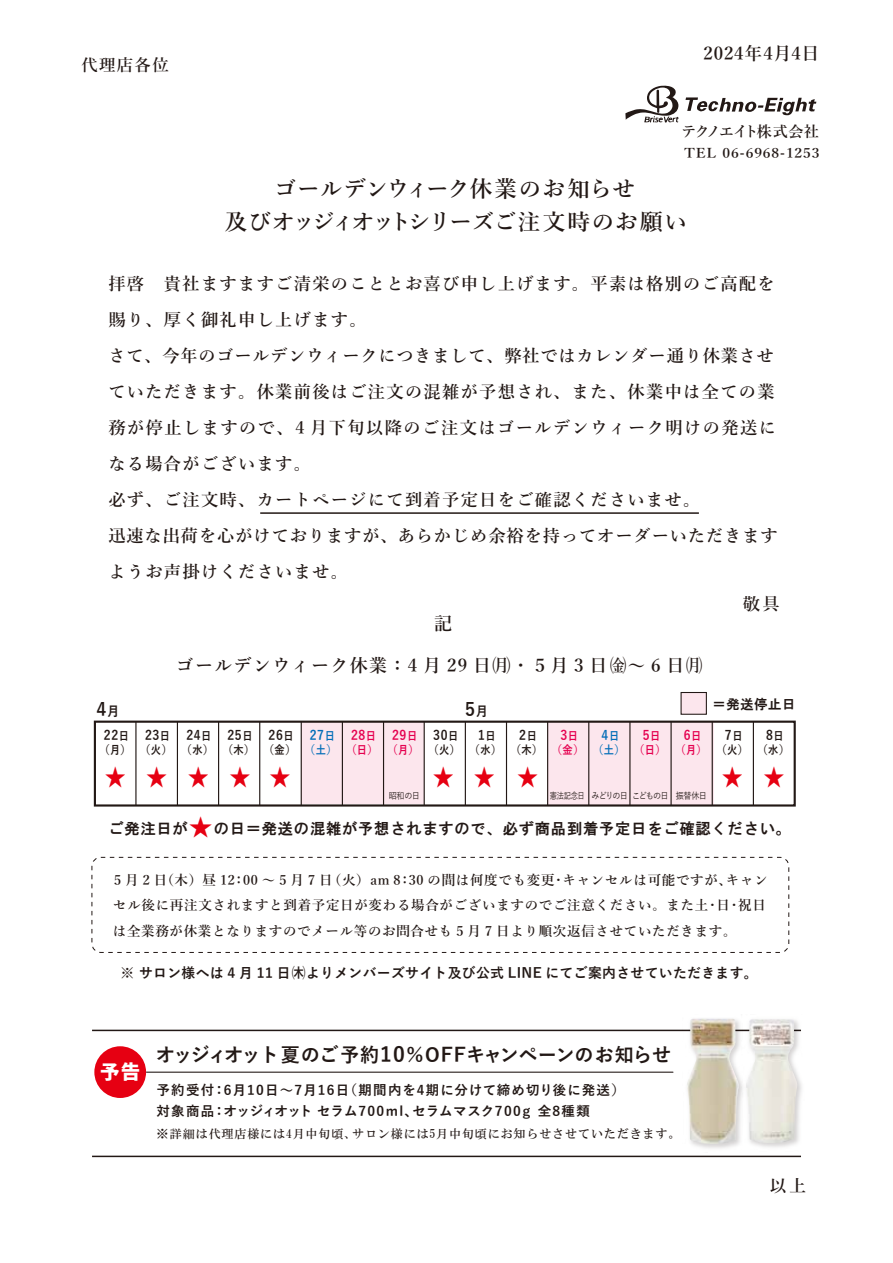
<style>
.page{position:relative;width:893px;height:1263px;background:#fff}
.page>*{position:absolute;margin:0;border:0;box-sizing:border-box;transform-origin:0 0}
.t1{font:23.85px "Koz Go Pr 6 N";color:#e60012;scale:.89 1}
.t2{font:600 22.5px/33px "Yu Mincho";letter-spacing:.01em;color:#221815;text-align:center}
.t3{font:700 19.5px "Yu Gothic";letter-spacing:-.015em;color:#221815}
.t4{font:19.5px "Corporate Logo Bold";color:#fff}
.t5{font:700 18.6px "Yu Gothic";color:#221815;scale:.93 1}
.t6{font:600 18px "Yu Mincho";letter-spacing:.075em;color:#221815}
.t7{font:600 18px "Yu Mincho";letter-spacing:.05em;color:#221815}
.t8{font:600 17.25px/36px "Yu Mincho";letter-spacing:.075em;color:#221815}
.t9{font:600 16.5px "Yu Mincho";letter-spacing:.075em;color:#221815}
.t10{font:15.3px "HG Gothic E";letter-spacing:.05em;color:#221815}
.t11{font:600 15px "Yu Mincho";letter-spacing:-.115em;color:#221815}
.t12{font:700 13.95px "Yu Gothic";letter-spacing:.025em;color:#221815}
.t13{font:600 13.5px/25.5px "Yu Mincho";letter-spacing:.05em;color:#221815}
.t14{font:700 13.5px/21px "Yu Gothic";letter-spacing:.08em;color:#221815}
.t15{font:700 13.5px "Yu Gothic";letter-spacing:.06em;color:#221815;scale:.89 1}
.t16{font:600 13.5px "Yu Mincho";letter-spacing:.05em;color:#221815;scale:1.09 1}
.t17{font:700 13.5px "Yu Gothic";color:#e5004f;scale:.89 1}
.t18{font:13.5px "HG Gothic E";letter-spacing:.05em;color:#221815}
.t19{font:700 13.5px "Yu Gothic";color:#036eb8;scale:.89 1}
.t20{font:12px "HGS Mincho B";letter-spacing:.075em;color:#221815}
.t21{font:700 11.55px "Yu Gothic";color:#221815;scale:.89 1}
.t22{font:700 11.55px "Yu Gothic";color:#e5004f;scale:.89 1}
.t23{font:700 11.55px "Yu Gothic";color:#036eb8;scale:.89 1}
.t24{font:500 9px "Yu Gothic";letter-spacing:-.07em;color:#221815;scale:.81 1}
.t25{font:500 9px "Yu Gothic";letter-spacing:-.07em;color:#221815;scale:.9 1}
.s1{font-size:13.35px}
.s2{font-size:11.55px}
.s3{font-family:"Koz Go Pr 6 N";font-size:23.85px;color:#e60012}
.s4{font-size:21px}
</style>
<div class="page">
<hr style="left:146px;top:1072px;width:527px;height:1px;background:#221815">
<svg style="left:625px;top:85px;width:54px;height:38px"></svg>
<svg style="left:685px;top:97px;width:131px;height:18px"></svg>
<hr style="left:260px;top:512px;width:439px;height:2px;background:#221815">
<div style="left:547px;top:722px;width:166px;height:83px;background:#fce6ed"></div>
<div style="left:302px;top:722px;width:122px;height:82px;background:#fce6ed"></div>
<div style="left:681px;top:692px;width:25px;height:21px;background:#fce6ed"></div>
<div style="left:681px;top:692px;width:26px;height:23px;border:1px solid #221815"></div>
<div style="left:94px;top:721px;width:702px;height:85px;border:2px solid #221815"></div>
<hr style="left:424px;top:722px;width:1px;height:83px;background:#221815">
<hr style="left:465px;top:722px;width:1px;height:83px;background:#221815">
<hr style="left:506px;top:722px;width:1px;height:83px;background:#221815">
<hr style="left:547px;top:722px;width:1px;height:83px;background:#221815">
<hr style="left:301px;top:722px;width:1px;height:83px;background:#221815">
<hr style="left:342px;top:722px;width:1px;height:83px;background:#221815">
<hr style="left:383px;top:722px;width:1px;height:83px;background:#221815">
<hr style="left:218px;top:722px;width:1px;height:83px;background:#221815">
<hr style="left:259px;top:722px;width:1px;height:83px;background:#221815">
<hr style="left:177px;top:722px;width:1px;height:83px;background:#221815">
<hr style="left:135px;top:722px;width:2px;height:83px;background:#221815">
<hr style="left:588px;top:722px;width:1px;height:83px;background:#221815">
<hr style="left:629px;top:722px;width:1px;height:83px;background:#221815">
<hr style="left:670px;top:722px;width:2px;height:83px;background:#221815">
<hr style="left:712px;top:722px;width:1px;height:83px;background:#221815">
<hr style="left:753px;top:722px;width:1px;height:83px;background:#221815">
<div style="left:94px;top:1046px;width:52px;height:52px;background:#e60012;border-radius:50%"></div>
<hr style="left:92px;top:1030px;width:709px;height:1px;background:#221815">
<hr style="left:92px;top:1155px;width:709px;height:2px;background:#221815">
<img style="left:751px;top:1024px;width:51px;height:123px">
<img style="left:747px;top:1019px;width:51px;height:124px">
<img style="left:682px;top:1018px;width:65px;height:130px">
<img style="left:686px;top:1019px;width:53px;height:125px">
<div style="left:92px;top:857px;width:697px;height:96px;border:1px dashed #221815;border-radius:9px"></div>
<p class="t9" style="left:81px;top:56px;width:89px">代理店各位</p>
<p class="t7" style="left:703px;top:44px;width:118px">2024年4月4日</p>
<p class="t11" style="left:681px;top:123px;width:139px">テクノエイト株式会社</p>
<p class="t16" style="left:684px;top:146px;width:125px">TEL 06-6968-1253</p>
<h2 class="t2" style="left:225px;top:173px;width:464px">ゴールデンウィーク休業のお知らせ<br>及びオッジィオットシリーズご注文時のお願い</h2>
<p class="t8" style="left:108px;top:266px;width:671px">拝啓　貴社ますますご清栄のこととお喜び申し上げます。平素は格別のご高配を賜り、厚く御礼申し上げます。<br>さて、今年のゴールデンウィークにつきまして、弊社ではカレンダー通り休業させていただきます。休業前後はご注文の混雑が予想され、また、休業中は全ての業務が停止しますので、4 月下旬以降のご注文はゴールデンウィーク明けの発送になる場合がございます。<br>必ず、ご注文時、カートページにて到着予定日をご確認くださいませ。<br>迅速な出荷を心がけておりますが、あらかじめ余裕を持ってオーダーいただきますようお声掛けくださいませ。</p>
<p class="t6" style="left:434px;top:614px;width:19px">記</p>
<p class="t6" style="left:176px;top:655px;width:528px">ゴールデンウィーク休業：4 月 29 日㈪・５月 3 日㈮～6 日㈪</p>
<p class="t8" style="left:743px;top:586px;width:38px">敬具</p>
<p class="t5" style="left:96px;top:699px;width:26px">4<span class="s1">月</span></p>
<p class="t5" style="left:465px;top:699px;width:26px">5<span class="s1">月</span></p>
<p class="t18" style="left:712px;top:697px;width:84px">＝発送停止日</p>
<p class="t15" style="left:104px;top:728px;width:30px">22<span class="s2">日</span></p>
<p class="t21" style="left:99px;top:743px;width:37px">（月）</p>
<p class="t15" style="left:145px;top:728px;width:30px">23<span class="s2">日</span></p>
<p class="t21" style="left:140px;top:743px;width:37px">（火）</p>
<p class="t15" style="left:186px;top:728px;width:30px">24<span class="s2">日</span></p>
<p class="t21" style="left:182px;top:743px;width:37px">（水）</p>
<p class="t15" style="left:228px;top:728px;width:30px">25<span class="s2">日</span></p>
<p class="t21" style="left:223px;top:743px;width:37px">（木）</p>
<p class="t15" style="left:269px;top:728px;width:30px">26<span class="s2">日</span></p>
<p class="t21" style="left:264px;top:743px;width:37px">（金）</p>
<p class="t19" style="left:310px;top:728px;width:30px">27<span class="s2">日</span></p>
<p class="t23" style="left:305px;top:743px;width:37px">（土）</p>
<p class="t17" style="left:351px;top:728px;width:30px">28<span class="s2">日</span></p>
<p class="t22" style="left:346px;top:743px;width:37px">（日）</p>
<p class="t17" style="left:392px;top:728px;width:30px">29<span class="s2">日</span></p>
<p class="t22" style="left:388px;top:743px;width:37px">（月）</p>
<p class="t15" style="left:433px;top:728px;width:30px">30<span class="s2">日</span></p>
<p class="t21" style="left:428px;top:743px;width:37px">（火）</p>
<p class="t15" style="left:478px;top:728px;width:21px">1<span class="s2">日</span></p>
<p class="t21" style="left:470px;top:743px;width:37px">（水）</p>
<p class="t15" style="left:519px;top:728px;width:21px">2<span class="s2">日</span></p>
<p class="t21" style="left:511px;top:743px;width:37px">（木）</p>
<p class="t17" style="left:560px;top:728px;width:21px">3<span class="s2">日</span></p>
<p class="t22" style="left:552px;top:743px;width:37px">（金）</p>
<p class="t19" style="left:602px;top:728px;width:21px">4<span class="s2">日</span></p>
<p class="t23" style="left:593px;top:743px;width:37px">（土）</p>
<p class="t17" style="left:643px;top:728px;width:21px">5<span class="s2">日</span></p>
<p class="t22" style="left:634px;top:743px;width:37px">（日）</p>
<p class="t17" style="left:684px;top:728px;width:21px">6<span class="s2">日</span></p>
<p class="t22" style="left:675px;top:743px;width:37px">（月）</p>
<p class="t15" style="left:725px;top:728px;width:21px">7<span class="s2">日</span></p>
<p class="t21" style="left:716px;top:743px;width:37px">（火）</p>
<p class="t15" style="left:766px;top:728px;width:21px">8<span class="s2">日</span></p>
<p class="t21" style="left:757px;top:743px;width:37px">（水）</p>
<h1 class="t1" style="left:105px;top:764px;width:211px">★★★★★</h1>
<h1 class="t1" style="left:433px;top:764px;width:120px">★★★</h1>
<h1 class="t1" style="left:722px;top:764px;width:72px">★ ★</h1>
<p class="t10" style="left:108px;top:821px;width:684px">ご発注日が<span class="s3">★</span>の日＝発送の混雑が予想されますので、必ず商品到着予定日をご確認ください。</p>
<p class="t25" style="left:389px;top:787px;width:36px">昭和の日</p>
<p class="t24" style="left:550px;top:787px;width:196px">憲法記念日 みどりの日こどもの日 振替休日</p>
<p class="t13" style="left:113px;top:867px;width:656px">5 月 2 日（木）昼 12:00 ～ 5 月 7 日（火）am 8:30 の間は何度でも変更･キャンセルは可能ですが､キャンセル後に再注文されますと到着予定日が変わる場合がございますのでご注意ください。また土･日･祝日は全業務が休業となりますのでメール等のお問合せも 5 月 7 日より順次返信させていただきます。</p>
<p class="t12" style="left:121px;top:965px;width:639px">※ サロン様へは 4 月 11 日㈭よりメンバーズサイト及び公式 LINE にてご案内させていただきます。</p>
<p class="t4" style="left:100px;top:1058px;width:42px">予告</p>
<p class="t3" style="left:156px;top:1043px;width:517px">オッジィオット夏のご予約<span class="s4">10</span>％OFFキャンペーンのお知らせ</p>
<p class="t14" style="left:156px;top:1079px;width:470px">予約受付：6月10日～7月16日（期間内を4期に分けて締め切り後に発送）対象商品：オッジィオット セラム700ml、セラムマスク700ｇ 全8種類</p>
<p class="t20" style="left:156px;top:1128px;width:526px">※詳細は代理店様には4月中旬頃、サロン様には5月中旬頃にお知らせさせていただきます。</p>
<p class="t8" style="left:770px;top:1168px;width:38px">以上</p>
</div>
